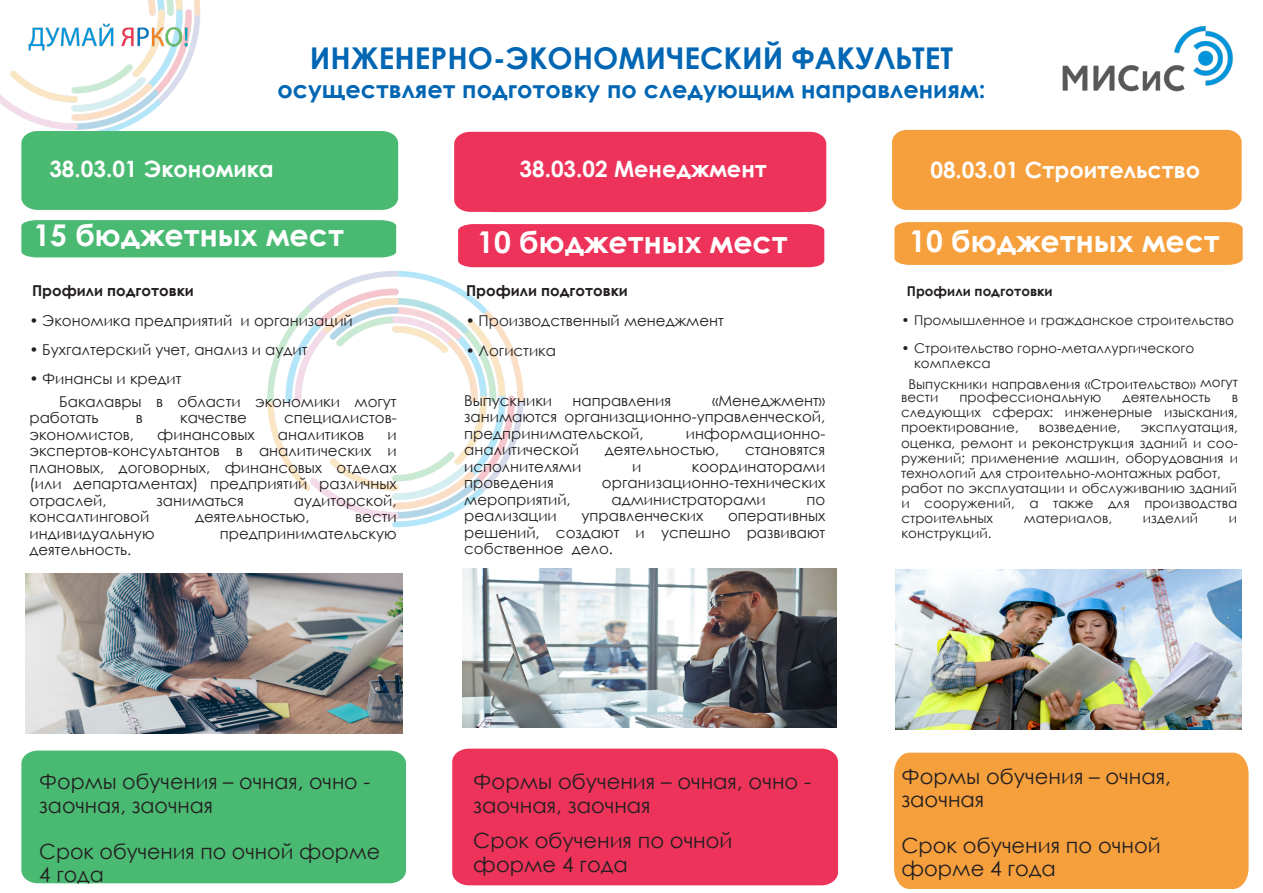
<style>
.page{position:relative;width:1263px;height:893px;background:#fff}
.page>*{position:absolute;margin:0;border:0;box-sizing:border-box;transform-origin:0 0}
.t1{font:700 30px "Century Gothic";color:#fff}
.t2{font:700 30px "Century Gothic";color:#0166b3}
.t3{font:700 24px "Century Gothic";color:#0166b3}
.Обычный{font:700 22.5px "Century Gothic";color:#fff}
.Обычный-2{font:21px/23.1px "Century Gothic";color:#231f20}
.Обычный-3{font:15px/16.5px "Century Gothic";color:#231f20;text-align:justify}
.Обычный-4{font:700 15px "Century Gothic";color:#231f20}
.t4{font:13.5px/15.1px "Century Gothic";color:#231f20}
.Обычный-5{font:700 13.5px "Century Gothic";color:#231f20}
</style>
<div class="page">
<div style="left:894px;top:753px;width:354px;height:136px;background:#f69f3d"></div>
<div style="left:452px;top:749px;width:386px;height:136px;background:#ee335a"></div>
<img style="left:267px;top:271px;width:257px;height:256px;border-radius:128px">
<img style="left:0;top:0;width:200px;height:131px">
<div style="left:21px;top:751px;width:385px;height:132px;background:#4aba73"></div>
<img style="left:21px;top:21px;width:177px;height:30px">
<img style="left:1062px;top:27px;width:171px;height:65px">
<div style="left:21px;top:131px;width:377px;height:79px;background:#4aba73"></div>
<div style="left:892px;top:130px;width:349px;height:80px;background:#f69f3d"></div>
<img style="left:25px;top:574px;width:378px;height:159px">
<img style="left:462px;top:569px;width:375px;height:159px">
<img style="left:895px;top:570px;width:346px;height:159px">
<div style="left:21px;top:220px;width:375px;height:37px;background:#4aba73"></div>
<div style="left:894px;top:222px;width:349px;height:43px;background:#f69f3d"></div>
<div style="left:454px;top:132px;width:372px;height:80px;background:#ee335a"></div>
<div style="left:458px;top:224px;width:366px;height:43px;background:#ee335a"></div>
<p class="t2" style="left:310px;top:36px;width:645px">ИНЖЕНЕРНО-ЭКОНОМИЧЕСКИЙ ФАКУЛЬТЕТ</p>
<p class="t3" style="left:277px;top:71px;width:710px">осуществляет подготовку по следующим направлениям:</p>
<p class="Обычный" style="left:49px;top:152px;width:226px">38.03.01 Экономика</p>
<p class="Обычный" style="left:519px;top:152px;width:249px">38.03.02 Менеджмент</p>
<p class="Обычный" style="left:930px;top:153px;width:271px">08.03.01 Строительство</p>
<h1 class="t1" style="left:33px;top:212px;width:312px">15 бюджетных мест</h1>
<h1 class="t1" style="left:477px;top:220px;width:312px">10 бюджетных мест</h1>
<h1 class="t1" style="left:909px;top:218px;width:312px">10 бюджетных мест</h1>
<p class="Обычный-4" style="left:32px;top:279px;width:163px">Профили подготовки</p>
<p class="Обычный-3" style="left:29px;top:312px;width:325px">• Экономика предприятий и организаций</p>
<p class="Обычный-3" style="left:29px;top:341px;width:280px">• Бухгалтерский учет, анализ и аудит</p>
<p class="Обычный-3" style="left:29px;top:370px;width:154px">• Финансы и кредит</p>
<p class="Обычный-3" style="left:29px;top:393px;width:369px;text-indent:30px">Бакалавры в области экономики могут работать</p>
<p class="Обычный-3" style="left:136px;top:409px;width:9px">в</p>
<p class="Обычный-3" style="left:180px;top:409px;width:68px">качестве</p>
<p class="Обычный-3" style="left:284px;top:409px;width:114px">специалистов-</p>
<p class="Обычный-3" style="left:29px;top:426px;width:106px">экономистов,</p>
<p class="Обычный-3" style="left:157px;top:426px;width:99px">финансовых</p>
<p class="Обычный-3" style="left:278px;top:426px;width:88px">аналитиков</p>
<p class="Обычный-3" style="left:29px;top:426px;width:369px;text-indent:358px">и экспертов-консультантов в аналитических и плановых, договорных, финансовых отделах (или департаментах) предприятий различных отраслей,</p>
<p class="Обычный-3" style="left:157px;top:492px;width:89px">заниматься</p>
<p class="Обычный-3" style="left:294px;top:492px;width:104px">аудиторской,</p>
<p class="Обычный-3" style="left:29px;top:508px;width:121px">консалтинговой</p>
<p class="Обычный-3" style="left:195px;top:508px;width:116px">деятельностью,</p>
<p class="Обычный-3" style="left:355px;top:508px;width:43px">вести</p>
<p class="Обычный-3" style="left:29px;top:525px;width:127px">индивидуальную</p>
<p class="Обычный-3" style="left:220px;top:525px;width:178px">предпринимательскую</p>
<p class="Обычный-3" style="left:29px;top:541px;width:103px">деятельность.</p>
<p class="Обычный-4" style="left:466px;top:279px;width:163px">Профили подготовки</p>
<p class="Обычный-3" style="left:466px;top:312px;width:260px">• Производственный менеджмент</p>
<p class="Обычный-3" style="left:466px;top:342px;width:92px">• Логистика</p>
<p class="Обычный-3" style="left:464px;top:392px;width:89px">Выпускники</p>
<p class="Обычный-3" style="left:573px;top:392px;width:100px">направления</p>
<p class="Обычный-3" style="left:464px;top:392px;width:363px;text-indent:248px">«Менеджмент» занимаются организационно-управленческой, предпринимательской,</p>
<p class="Обычный-3" style="left:686px;top:425px;width:141px">информационно-</p>
<p class="Обычный-3" style="left:464px;top:442px;width:116px">аналитической</p>
<p class="Обычный-3" style="left:605px;top:442px;width:116px">деятельностью,</p>
<p class="Обычный-3" style="left:745px;top:442px;width:82px">становятся</p>
<p class="Обычный-3" style="left:464px;top:458px;width:119px">исполнителями</p>
<p class="Обычный-3" style="left:632px;top:458px;width:11px">и</p>
<p class="Обычный-3" style="left:692px;top:458px;width:135px">координаторами</p>
<p class="Обычный-3" style="left:464px;top:475px;width:91px">проведения</p>
<p class="Обычный-3" style="left:602px;top:475px;width:225px">организационно-технических</p>
<p class="Обычный-3" style="left:464px;top:491px;width:108px">мероприятий,</p>
<p class="Обычный-3" style="left:611px;top:491px;width:156px">администраторами</p>
<p class="Обычный-3" style="left:806px;top:491px;width:20px">по</p>
<p class="Обычный-3" style="left:464px;top:508px;width:94px">реализации</p>
<p class="Обычный-3" style="left:581px;top:508px;width:123px">управленческих</p>
<p class="Обычный-3" style="left:464px;top:508px;width:363px;text-indent:264px">оперативных решений, создают и успешно развивают собственное дело.</p>
<p class="Обычный-5" style="left:907px;top:281px;width:147px">Профили подготовки</p>
<p class="t4" style="left:901px;top:313px;width:334px">• Промышленное и гражданское строительство</p>
<p class="t4" style="left:914px;top:340px;width:282px;text-indent:-13px">• Строительство горно-металлургического комплекса</p>
<p class="t4" style="left:901px;top:377px;width:338px;line-height:13.2px;text-indent:7px">Выпускники направления «Строительство» могут вести</p>
<p class="t4" style="left:959px;top:390px;width:143px">профессиональную</p>
<p class="t4" style="left:1122px;top:390px;width:89px">деятельность</p>
<p class="t4" style="left:901px;top:390px;width:338px;text-align:justify;text-indent:331px">в следующих сферах: инженерные изыскания, проектирование,</p>
<p class="t4" style="left:1039px;top:420px;width:83px">возведение,</p>
<p class="t4" style="left:901px;top:420px;width:338px;text-indent:239px">эксплуатация, оценка, ремонт и реконструкция зданий и соо&shy;ружений; применение машин, оборудования и технологий для строительно-монтажных работ, работ по эксплуатации и обслуживанию зданий и сооружений, а также для производства строительных</p>
<p class="t4" style="left:1024px;top:510px;width:90px">материалов,</p>
<p class="t4" style="left:1143px;top:510px;width:57px">изделий</p>
<p class="t4" style="left:1229px;top:510px;width:10px">и</p>
<p class="t4" style="left:901px;top:525px;width:92px">конструкций.</p>
<p class="Обычный-2" style="left:39px;top:770px;width:333px">Формы обучения – очная, очно - заочная, заочная</p>
<p class="Обычный-2" style="left:39px;top:839px;width:343px">Срок обучения по очной форме<br>4 года</p>
<p class="Обычный-2" style="left:473px;top:770px;width:339px">Формы обучения – очная, очно - заочная, заочная</p>
<p class="Обычный-2" style="left:473px;top:829px;width:261px">Срок обучения по очной форме 4 года</p>
<p class="Обычный-2" style="left:901px;top:764px;width:271px">Формы обучения – очная, заочная</p>
<p class="Обычный-2" style="left:901px;top:833px;width:261px">Срок обучения по очной форме 4 года</p>
</div>
